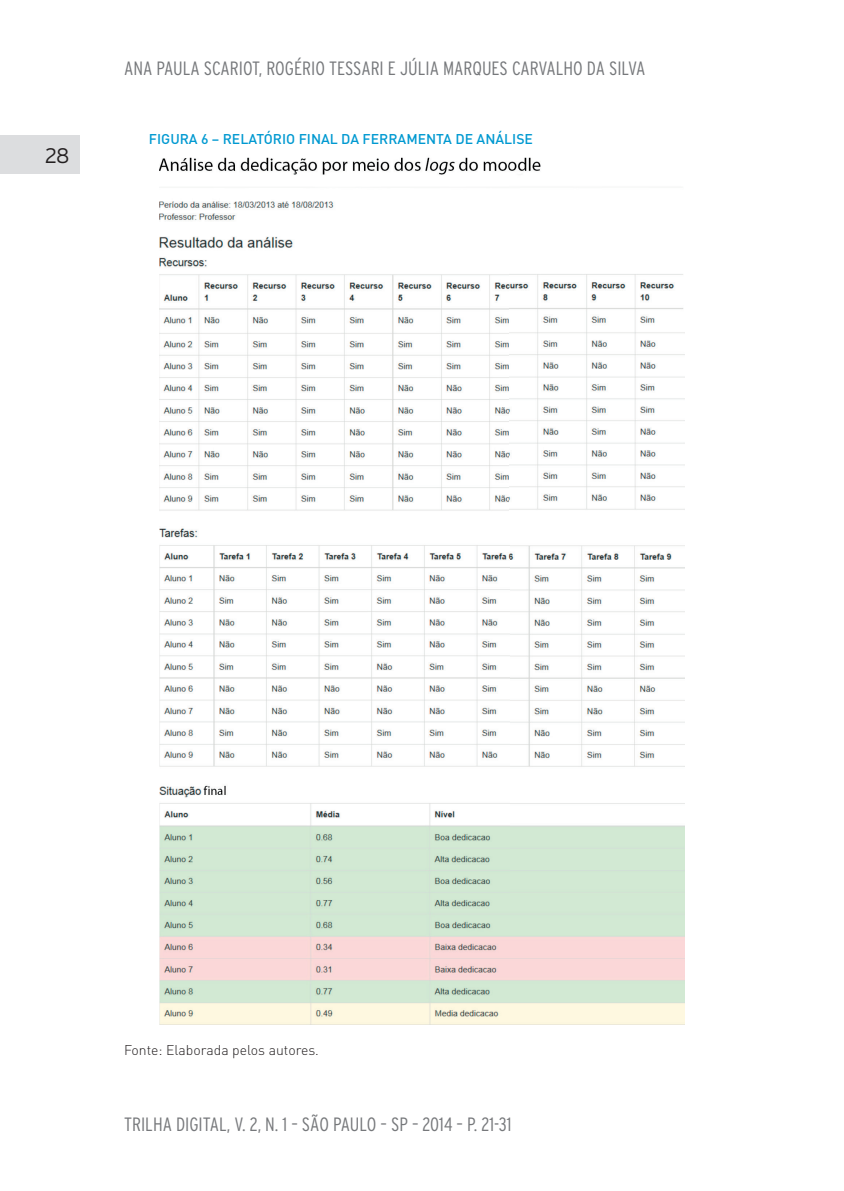
<style>
.page{position:relative;width:844px;height:1191px;background:#fff}
.page>*{position:absolute;margin:0;border:0;box-sizing:border-box;transform-origin:0 0}
.t1{font:300 21px "Interstate";color:#231f20}
.t2{font:300 condensed 19.25px "Interstate";color:#76787b}
.t3{font:500 14px "DIN";color:#0099d1}
.t4{font:300 14px "DIN";color:#231f20}
</style>
<div class="page">
<div style="left:0;top:135px;width:79px;height:39px;background:#dcdddf"></div>
<img style="left:159px;top:157px;width:525px;height:867px">
<p class="t1" style="left:45px;top:143px;width:26px">28</p>
<p class="t2" style="left:124px;top:58px;width:522px">ANA PAULA SCARIOT, ROGÉRIO TESSARI E JÚLIA MARQUES CARVALHO DA SILVA</p>
<p class="t3" style="left:149px;top:130px;width:385px">FIGURA 6 – RELATÓRIO FINAL DA FERRAMENTA DE ANÁLISE</p>
<p class="t4" style="left:124px;top:1041px;width:196px">Fonte: Elaborada pelos autores.</p>
<p class="t2" style="left:124px;top:1113px;width:389px">TRILHA DIGITAL, V. 2, N. 1 – SÃO PAULO – SP – 2014 – P. 21-31</p>
</div>
